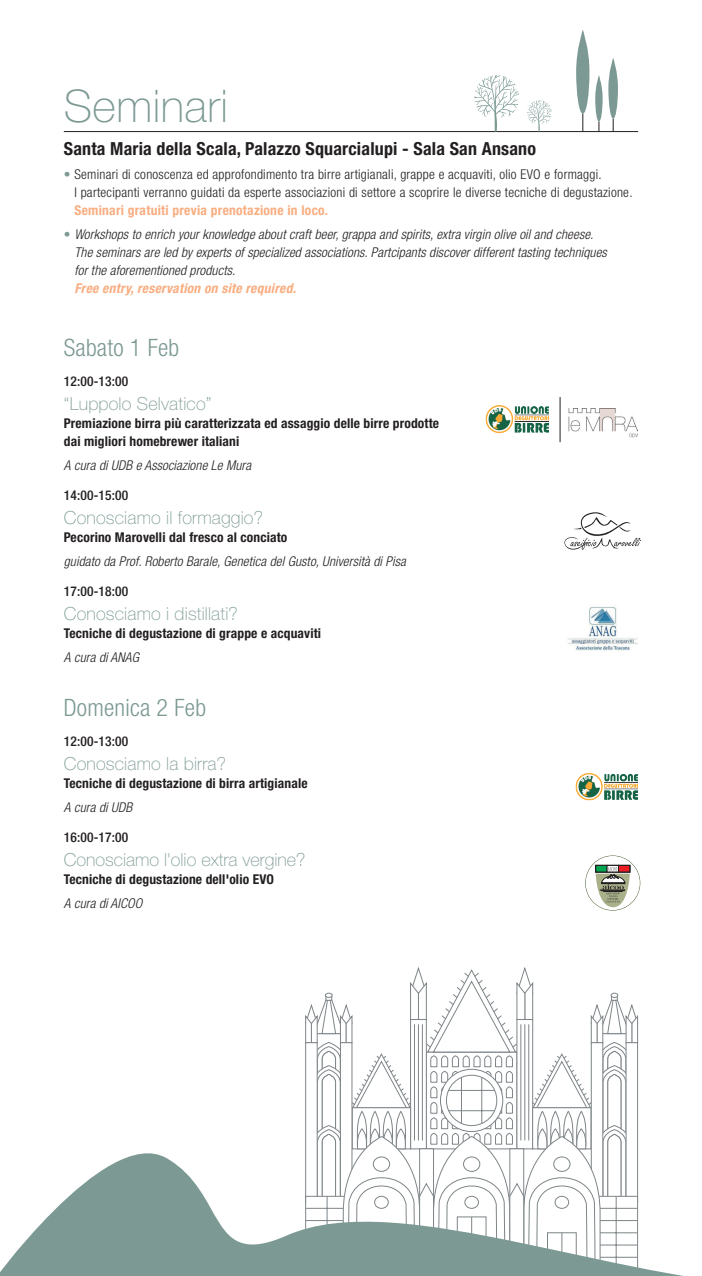
<style>
.page{position:relative;width:702px;height:1276px;background:#fff}
.page>*{position:absolute;margin:0;border:0;box-sizing:border-box;transform-origin:0 0}
.t1{font:100 45px "Helvetica Neue LT Std";letter-spacing:.01em;color:#7c9994}
.t2{font:300 condensed 24px "Helvetica Neue LT Std";letter-spacing:.01em;color:#7c9994}
.t3{font:100 18px "Helvetica Neue LT Std";letter-spacing:.01em;color:#7c9994}
.t4{font:700 condensed 18px "Helvetica Neue LT Std";letter-spacing:.01em;color:#231f20}
.t5{font:italic 300 condensed 13.5px/18px "Helvetica Neue LT Std";letter-spacing:.01em;color:#231f20}
.t6{font:700 condensed 13.5px/18px "Helvetica Neue LT Std";letter-spacing:.01em;color:#231f20}
.t7{font:300 condensed 13.5px/18px "Helvetica Neue LT Std";letter-spacing:.02em;color:#231f20}
.t8{font:500 condensed 13.5px "Helvetica Neue LT Std";letter-spacing:.01em;color:#231f20}
.t9{font:700 condensed 13.5px "Helvetica Neue LT Std";letter-spacing:.02em;color:#f9ad80}
.t10{font:italic 700 condensed 13.5px "Helvetica Neue LT Std";letter-spacing:.02em;color:#f9ad80}
.s1{color:#7c9994}
.s2{font-style:normal;color:#7c9994}
</style>
<div class="page">
<svg style="left:305px;top:967px;width:333px;height:156px"></svg>
<svg style="left:0;top:1123px;width:683px;height:153px"></svg>
<hr style="left:64px;top:131px;width:574px;height:1px;background:#231f20">
<svg style="left:527px;top:100px;width:25px;height:32px"></svg>
<svg style="left:474px;top:75px;width:45px;height:57px"></svg>
<div style="left:595px;top:75px;width:7px;height:47px;background:#7c9994;border-radius:50%"></div>
<div style="left:576px;top:30px;width:13px;height:84px;background:#7c9994;border-radius:50%"></div>
<svg style="left:582px;top:114px;width:1px;height:17px"></svg>
<svg style="left:608px;top:58px;width:10px;height:61px"></svg>
<svg style="left:613px;top:119px;width:1px;height:12px"></svg>
<img style="left:485px;top:405px;width:64px;height:29px">
<img style="left:575px;top:773px;width:63px;height:28px">
<div style="left:595px;top:865px;width:35px;height:7px;border:1px solid #231f20"></div>
<svg style="left:595px;top:867px;width:34px;height:40px"></svg>
<img style="left:568px;top:408px;width:69px;height:30px">
<img style="left:567px;top:606px;width:71px;height:45px">
<svg style="left:564px;top:512px;width:77px;height:38px"></svg>
<hr style="left:559px;top:397px;width:1px;height:45px;background:#231f20">
<h1 class="t1" style="left:64px;top:80px;width:166px">Seminari</h1>
<h3 class="t4" style="left:64px;top:138px;width:473px">Santa Maria della Scala, Palazzo Squarcialupi - Sala San Ansano</h3>
<p class="t7" style="left:74px;top:165px;width:559px;text-indent:-11px"><span class="s1">•</span> Seminari di conoscenza ed approfondimento tra birre artigianali, grappe e acquaviti, olio EVO e formaggi.<br>I partecipanti verranno guidati da esperte associazioni di settore a scoprire le diverse tecniche di degustazione.</p>
<p class="t9" style="left:74px;top:202px;width:255px">Seminari gratuiti previa prenotazione in loco.</p>
<p class="t5" style="left:74px;top:225px;width:534px;text-indent:-11px"><span class="s2">•</span> Workshops to enrich your knowledge about craft beer, grappa and spirits, extra virgin olive oil and cheese.<br>The seminars are led by experts of specialized associations. Partcipants discover different tasting techniques for the aforementioned products.</p>
<p class="t10" style="left:74px;top:280px;width:223px">Free entry, reservation on site required.</p>
<h2 class="t2" style="left:64px;top:334px;width:117px">Sabato 1 Feb</h2>
<p class="t8" style="left:64px;top:373px;width:66px">12:00-13:00</p>
<h3 class="t3" style="left:64px;top:393px;width:149px">“Luppolo Selvatico”</h3>
<p class="t6" style="left:64px;top:414px;width:377px">Premiazione birra più caratterizzata ed assaggio delle birre prodotte dai migliori homebrewer italiani</p>
<p class="t5" style="left:64px;top:457px;width:189px">A cura di UDB e Associazione Le Mura</p>
<p class="t8" style="left:64px;top:487px;width:66px">14:00-15:00</p>
<h3 class="t3" style="left:64px;top:507px;width:201px">Conosciamo il formaggio?</h3>
<p class="t6" style="left:64px;top:528px;width:225px">Pecorino Marovelli dal fresco al conciato</p>
<p class="t5" style="left:64px;top:553px;width:343px">guidato da Prof. Roberto Barale, Genetica del Gusto, Università di Pisa</p>
<p class="t8" style="left:64px;top:583px;width:66px">17:00-18:00</p>
<h3 class="t3" style="left:64px;top:603px;width:175px">Conosciamo i distillati?</h3>
<p class="t6" style="left:64px;top:624px;width:259px">Tecniche di degustazione di grappe e acquaviti</p>
<p class="t5" style="left:64px;top:649px;width:77px">A cura di ANAG</p>
<h2 class="t2" style="left:64px;top:694px;width:144px">Domenica 2 Feb</h2>
<p class="t8" style="left:64px;top:733px;width:66px">12:00-13:00</p>
<h3 class="t3" style="left:64px;top:753px;width:164px">Conosciamo la birra?</h3>
<p class="t6" style="left:64px;top:774px;width:245px">Tecniche di degustazione di birra artigianale</p>
<p class="t5" style="left:64px;top:799px;width:70px">A cura di UDB</p>
<p class="t8" style="left:64px;top:829px;width:66px">16:00-17:00</p>
<h3 class="t3" style="left:64px;top:849px;width:243px">Conosciamo l'olio extra vergine?</h3>
<p class="t6" style="left:64px;top:870px;width:212px">Tecniche di degustazione dell'olio EVO</p>
<p class="t5" style="left:64px;top:895px;width:80px">A cura di AICOO</p>
</div>
